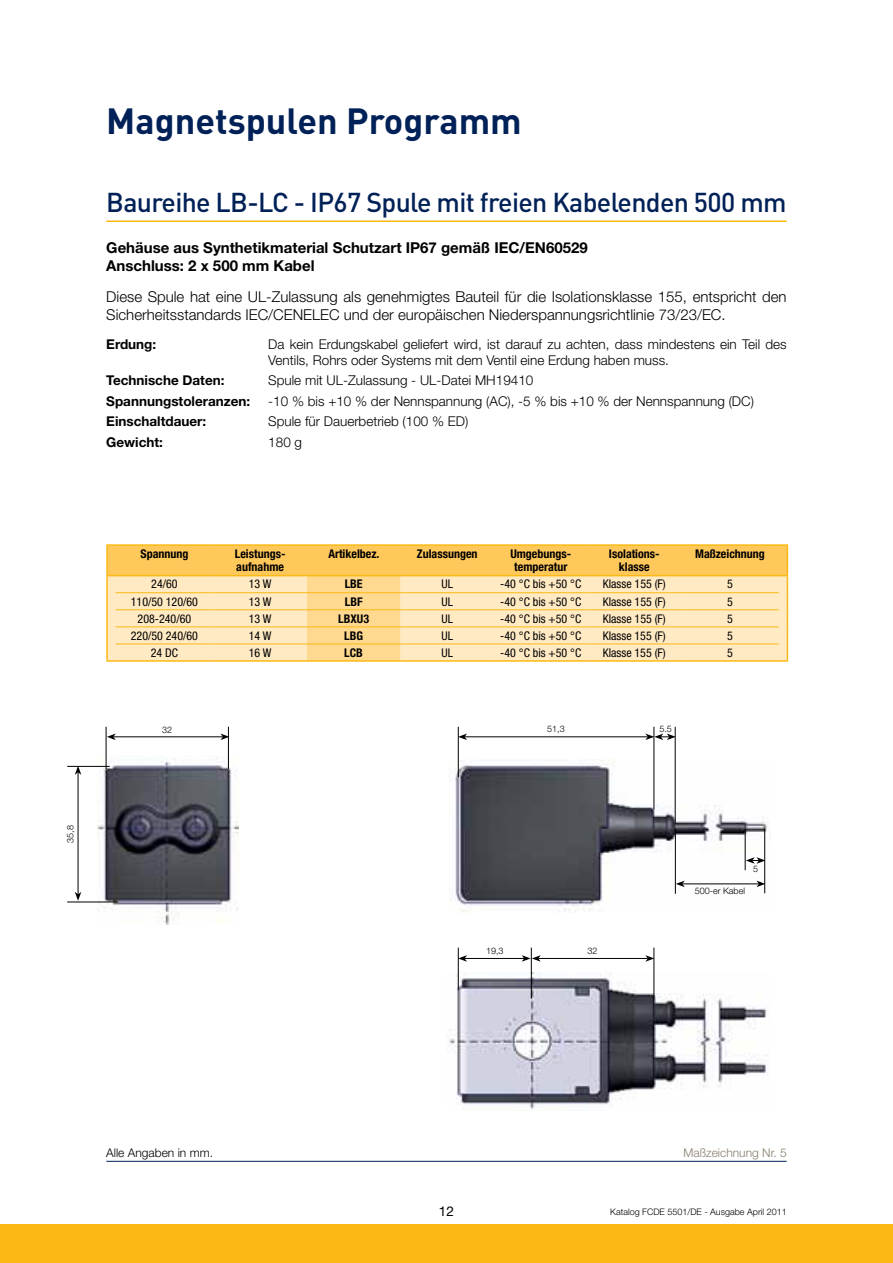
<style>
.page{position:relative;width:893px;height:1263px;background:#fff}
.page>*{position:absolute;margin:0;border:0;box-sizing:border-box;transform-origin:0 0}
.t1{font:700 36px "DINOT";color:#002157}
.t2{font:500 27px "DINOT";letter-spacing:-.025em;color:#002157}
.t3{font:300 15px/18px "Helvetica Neue LT Std";color:#000}
.t4{font:700 15px/18px "Helvetica Neue LT Std";color:#000}
.t5{font:300 13.5px/16.2px "Helvetica Neue LT Std";color:#000}
.t6{font:700 13.5px "Helvetica Neue LT Std";color:#000}
.t7{font:13.5px "Helvetica Neue LT Std";color:#000}
.t8{font:condensed 12px "Helvetica Neue LT Std";color:#000}
.t9{font:700 condensed 12px/13.5px "Helvetica Neue LT Std";color:#000;text-align:center}
.t10{font:300 12px "Helvetica Neue LT Std";color:#000}
.t11{font:300 12px "Helvetica Neue LT Std";color:#887d6e}
.t12{font:300 9px "Helvetica Neue LT Std";color:#000}
</style>
<div class="page">
<div style="left:0;top:1225px;width:893px;height:38px;background:#fdb913"></div>
<img style="left:98px;top:757px;width:140px;height:168px">
<img style="left:450px;top:759px;width:318px;height:153px">
<img style="left:449px;top:973px;width:319px;height:137px">
<hr style="left:67px;top:766px;width:43px;height:1px;background:#000">
<hr style="left:67px;top:902px;width:51px;height:1px;background:#000">
<hr style="left:106px;top:727px;width:1px;height:42px;background:#000">
<hr style="left:228px;top:727px;width:1px;height:42px;background:#000">
<hr style="left:675px;top:829px;width:1px;height:65px;background:#000">
<hr style="left:764px;top:829px;width:1px;height:64px;background:#000">
<hr style="left:458px;top:727px;width:1px;height:50px;background:#000">
<hr style="left:654px;top:727px;width:1px;height:82px;background:#000">
<hr style="left:458px;top:947px;width:1px;height:43px;background:#000">
<hr style="left:654px;top:947px;width:1px;height:52px;background:#000">
<hr style="left:531px;top:947px;width:1px;height:52px;background:#000">
<hr style="left:675px;top:727px;width:1px;height:96px;background:#000">
<hr style="left:745px;top:829px;width:1px;height:41px;background:#000">
<hr style="left:78px;top:772px;width:1px;height:122px;background:#000">
<svg style="left:75px;top:892px;width:6px;height:9px"></svg>
<svg style="left:75px;top:766px;width:6px;height:9px"></svg>
<hr style="left:113px;top:736px;width:110px;height:1px;background:#000">
<svg style="left:220px;top:733px;width:9px;height:7px"></svg>
<svg style="left:107px;top:733px;width:9px;height:7px"></svg>
<hr style="left:465px;top:736px;width:183px;height:1px;background:#000">
<svg style="left:458px;top:733px;width:9px;height:7px"></svg>
<svg style="left:645px;top:733px;width:31px;height:7px"></svg>
<hr style="left:682px;top:884px;width:77px;height:1px;background:#000">
<svg style="left:756px;top:881px;width:9px;height:6px"></svg>
<svg style="left:676px;top:881px;width:9px;height:6px"></svg>
<svg style="left:746px;top:857px;width:19px;height:7px"></svg>
<hr style="left:465px;top:958px;width:59px;height:1px;background:#000">
<svg style="left:458px;top:955px;width:9px;height:7px"></svg>
<hr style="left:538px;top:958px;width:110px;height:1px;background:#000">
<svg style="left:645px;top:955px;width:9px;height:7px"></svg>
<svg style="left:522px;top:955px;width:19px;height:7px"></svg>
<hr style="left:106px;top:220px;width:681px;height:2px;background:#fdb913">
<hr style="left:106px;top:1161px;width:681px;height:1px;background:#002157">
<svg style="left:106px;top:544px;width:682px;height:118px;background:#fedc98"></svg>
<h1 class="t1" style="left:106px;top:96px;width:417px">Magnetspulen Programm</h1>
<h2 class="t2" style="left:106px;top:184px;width:682px">Baureihe LB-LC - IP67 Spule mit freien Kabelenden 500 mm</h2>
<p class="t4" style="left:106px;top:238px;width:483px">Gehäuse aus Synthetikmaterial Schutzart IP67 gemäß IEC/EN60529<br>Anschluss: 2 x 500 mm Kabel</p>
<p class="t3" style="left:106px;top:287px;width:682px">Diese Spule hat eine UL-Zulassung als genehmigtes Bauteil für die Isolationsklasse 155, entspricht den<br>Sicherheitsstandards IEC/CENELEC und der europäischen Niederspannungsrichtlinie 73/23/EC.</p>
<p class="t6" style="left:106px;top:336px;width:52px">Erdung:</p>
<p class="t5" style="left:268px;top:336px;width:520px">Da kein Erdungskabel geliefert wird, ist darauf zu achten, dass mindestens ein Teil des<br>Ventils, Rohrs oder Systems mit dem Ventil eine Erdung haben muss.</p>
<p class="t6" style="left:106px;top:372px;width:120px">Technische Daten:</p>
<p class="t5" style="left:268px;top:372px;width:267px">Spule mit UL-Zulassung - UL-Datei MH19410</p>
<p class="t6" style="left:106px;top:393px;width:146px">Spannungstoleranzen:</p>
<p class="t5" style="left:268px;top:393px;width:487px">-10 % bis +10 % der Nennspannung (AC), -5 % bis +10 % der Nennspannung (DC)</p>
<p class="t6" style="left:106px;top:413px;width:101px">Einschaltdauer:</p>
<p class="t5" style="left:268px;top:413px;width:202px">Spule für Dauerbetrieb (100 % ED)</p>
<p class="t6" style="left:106px;top:434px;width:58px">Gewicht:</p>
<p class="t5" style="left:268px;top:434px;width:35px">180 g</p>
<p class="t12" style="left:65px;top:843px;width:19px;rotate:-90deg">35,8</p>
<p class="t9" style="left:140px;top:547px;width:49px">Spannung</p>
<p class="t9" style="left:235px;top:547px;width:52px;text-align:left">Leistungs&shy;aufnahme</p>
<p class="t9" style="left:328px;top:547px;width:53px">Artikelbez.</p>
<p class="t9" style="left:417px;top:547px;width:62px">Zulassungen</p>
<p class="t9" style="left:510px;top:547px;width:61px">Umgebungs&shy;temperatur</p>
<p class="t9" style="left:609px;top:547px;width:52px">Isolations&shy;klasse</p>
<p class="t9" style="left:695px;top:547px;width:71px">Maßzeichnung</p>
<p class="t8" style="left:151px;top:577px;width:28px">24/60</p>
<p class="t8" style="left:249px;top:577px;width:24px">13 W</p>
<p class="t9" style="left:345px;top:577px;width:20px">LBE</p>
<p class="t8" style="left:441px;top:577px;width:13px">UL</p>
<p class="t8" style="left:500px;top:577px;width:82px">-40 °C bis +50 °C</p>
<p class="t8" style="left:603px;top:577px;width:65px">Klasse 155 (F)</p>
<p class="t8" style="left:727px;top:577px;width:7px">5</p>
<p class="t8" style="left:131px;top:594px;width:69px">110/50 120/60</p>
<p class="t8" style="left:249px;top:594px;width:24px">13 W</p>
<p class="t9" style="left:345px;top:594px;width:19px">LBF</p>
<p class="t8" style="left:441px;top:594px;width:13px">UL</p>
<p class="t8" style="left:500px;top:594px;width:82px">-40 °C bis +50 °C</p>
<p class="t8" style="left:603px;top:594px;width:65px">Klasse 155 (F)</p>
<p class="t8" style="left:727px;top:594px;width:7px">5</p>
<p class="t8" style="left:138px;top:611px;width:55px">208-240/60</p>
<p class="t8" style="left:249px;top:611px;width:24px">13 W</p>
<p class="t9" style="left:338px;top:611px;width:32px">LBXU3</p>
<p class="t8" style="left:441px;top:611px;width:13px">UL</p>
<p class="t8" style="left:500px;top:611px;width:82px">-40 °C bis +50 °C</p>
<p class="t8" style="left:603px;top:611px;width:65px">Klasse 155 (F)</p>
<p class="t8" style="left:727px;top:611px;width:7px">5</p>
<p class="t8" style="left:131px;top:628px;width:69px">220/50 240/60</p>
<p class="t8" style="left:249px;top:628px;width:24px">14 W</p>
<p class="t9" style="left:344px;top:628px;width:20px">LBG</p>
<p class="t8" style="left:441px;top:628px;width:13px">UL</p>
<p class="t8" style="left:500px;top:628px;width:82px">-40 °C bis +50 °C</p>
<p class="t8" style="left:603px;top:628px;width:65px">Klasse 155 (F)</p>
<p class="t8" style="left:727px;top:628px;width:7px">5</p>
<p class="t8" style="left:151px;top:646px;width:29px">24 DC</p>
<p class="t8" style="left:249px;top:646px;width:24px">16 W</p>
<p class="t9" style="left:344px;top:646px;width:20px">LCB</p>
<p class="t8" style="left:441px;top:646px;width:13px">UL</p>
<p class="t8" style="left:500px;top:646px;width:82px">-40 °C bis +50 °C</p>
<p class="t8" style="left:603px;top:646px;width:65px">Klasse 155 (F)</p>
<p class="t8" style="left:727px;top:646px;width:7px">5</p>
<p class="t12" style="left:162px;top:724px;width:12px">32</p>
<p class="t12" style="left:547px;top:724px;width:19px">51,3</p>
<p class="t12" style="left:486px;top:945px;width:19px">19,3</p>
<p class="t12" style="left:587px;top:945px;width:12px">32</p>
<p class="t12" style="left:659px;top:724px;width:14px">5.5</p>
<p class="t12" style="left:695px;top:885px;width:52px">500-er Kabel</p>
<p class="t12" style="left:753px;top:863px;width:7px">5</p>
<p class="t10" style="left:106px;top:1145px;width:108px">Alle Angaben in mm.</p>
<p class="t11" style="left:683px;top:1145px;width:105px">Maßzeichnung Nr. 5</p>
<p class="t7" style="left:439px;top:1203px;width:17px">12</p>
<p class="t12" style="left:610px;top:1206px;width:178px">Katalog FCDE 5501/DE - Ausgabe April 2011</p>
</div>
